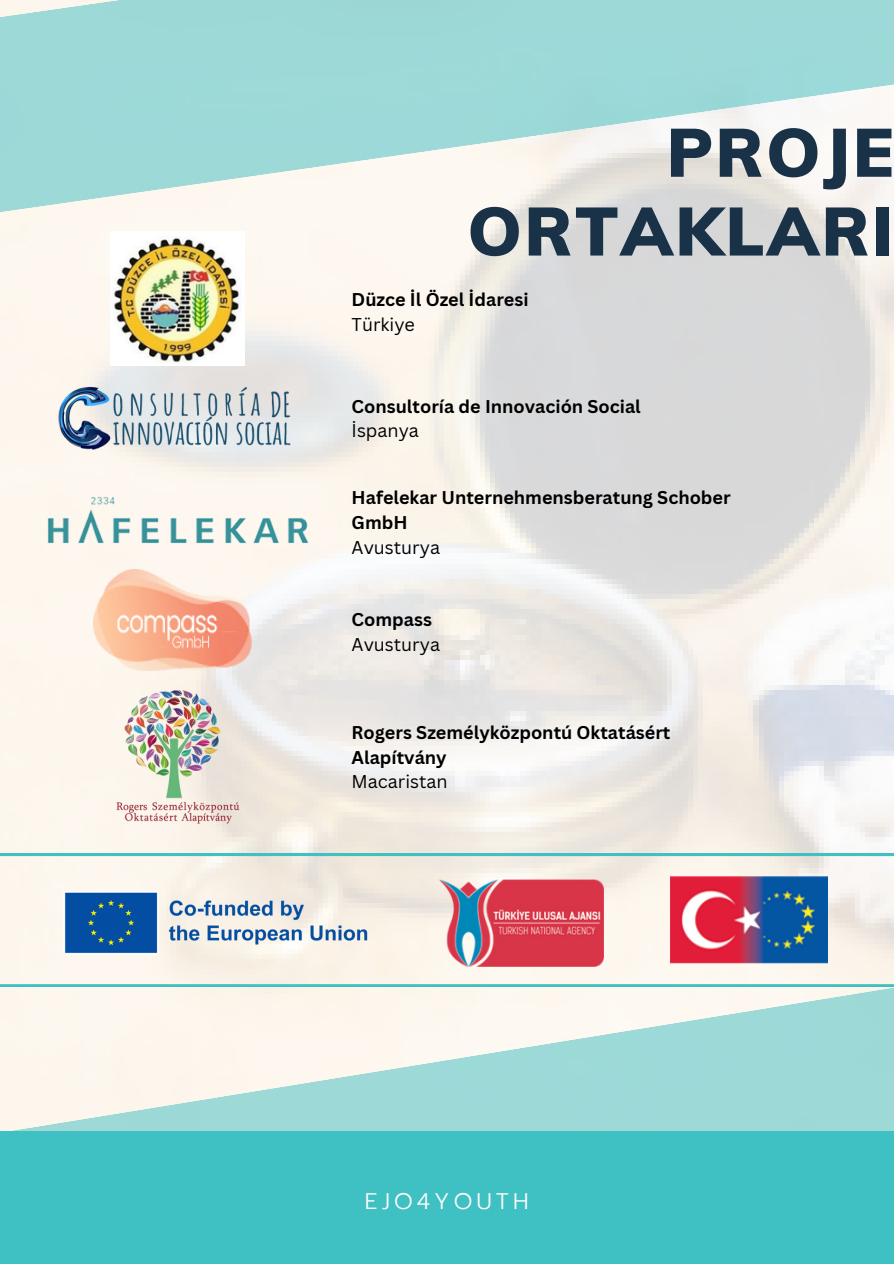
<style>
.page{position:relative;width:894px;height:1264px;background:#fff}
.page>*{position:absolute;margin:0;border:0;box-sizing:border-box;transform-origin:0 0}
.t1{font:900 67.5px/78.8px "Muli";letter-spacing:.035em;color:#1a3248;text-align:right}
.t2{font:300 22.5px "Prompt";letter-spacing:.18em;color:#fcfcfc}
.t3{font:700 18px/24.8px "Canva Sans";color:#000}
.t4{font:18px "Canva Sans";color:#000}
</style>
<div class="page">
<svg style="left:0;top:853px;width:893px;height:127px"></svg>
<svg style="left:0;top:0;width:893px;height:245px;fill:#9cd9d8"></svg>
<svg style="left:0;top:980px;width:893px;height:151px;fill:#fbf4e9"></svg>
<div style="left:0;top:1131px;width:893px;height:132px;background:#3fc0c2"></div>
<img style="left:26px;top:491px;width:303px;height:57px">
<img style="left:44px;top:380px;width:267px;height:77px">
<img style="left:93px;top:569px;width:159px;height:101px">
<img style="left:111px;top:231px;width:134px;height:134px">
<img style="left:116px;top:690px;width:124px;height:133px">
<img style="left:62px;top:889px;width:328px;height:67px">
<img style="left:439px;top:879px;width:164px;height:87px">
<img style="left:670px;top:876px;width:157px;height:87px">
<p class="t1" style="left:467px;top:112px;width:427px">PROJE<br>ORTAKLARI</p>
<p class="t3" style="left:351px;top:287px;width:178px">Düzce İl Özel İdaresi</p>
<p class="t4" style="left:351px;top:312px;width:65px">Türkiye</p>
<p class="t3" style="left:351px;top:393px;width:291px">Consultoría de Innovación Social</p>
<p class="t4" style="left:351px;top:418px;width:69px">İspanya</p>
<p class="t3" style="left:351px;top:484px;width:380px">Hafelekar Unternehmensberatung Schober<br>GmbH</p>
<p class="t4" style="left:351px;top:534px;width:90px">Avusturya</p>
<p class="t3" style="left:351px;top:606px;width:82px">Compass</p>
<p class="t4" style="left:351px;top:631px;width:90px">Avusturya</p>
<p class="t3" style="left:351px;top:719px;width:320px">Rogers Személyközpontú Oktatásért<br>Alapítvány</p>
<p class="t4" style="left:351px;top:769px;width:98px">Macaristan</p>
<p class="t2" style="left:365px;top:1184px;width:165px">EJO4YOUTH</p>
</div>
